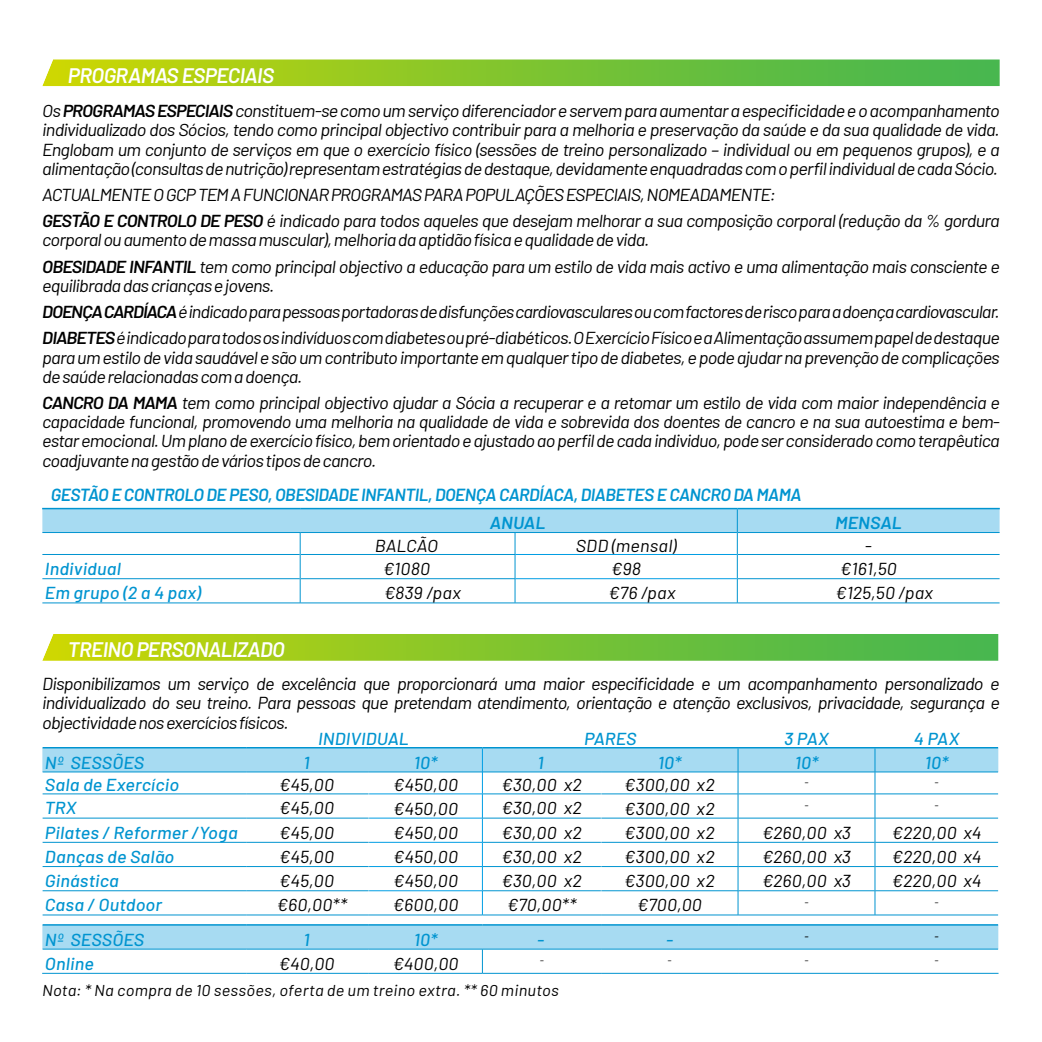
<style>
.page{position:relative;width:1042px;height:1042px;background:#fff}
.page>*{position:absolute;margin:0;border:0;box-sizing:border-box;transform-origin:0 0}
.t1{font:italic 600 21px "Barlow";letter-spacing:-.025em;color:#fff}
.t2{font:italic 600 17.5px "Barlow";letter-spacing:-.025em;color:#0094d0}
.t3{font:italic 17.32px/19.2px "Barlow";letter-spacing:-.04em;color:#000;scale:1.04 1}
.t4{font:italic 500 17.32px "Barlow";letter-spacing:.01em;color:#0094d0;scale:1.04 1}
.t5{font:italic 600 17.32px "Barlow";color:#0094d0;scale:1.04 1}
.t6{font:italic 17.32px "Barlow";letter-spacing:.015em;color:#000;scale:1.04 1}
.t7{font:italic 15.75px "Barlow";letter-spacing:.015em;color:#000;scale:1.04 1}
.t8{font:italic 10.15px "Barlow";color:#000;scale:1.04 1}
.t9{font:italic 500 10.15px "Barlow";color:#000;scale:1.04 1}
.s1{font-weight:600}
</style>
<div class="page">
<svg style="left:42px;top:59px;width:958px;height:27px;background:#85c632"></svg>
<hr style="left:42px;top:973px;width:205px;height:1px;background:#0094d0">
<hr style="left:247px;top:973px;width:122px;height:1px;background:#0094d0">
<hr style="left:483px;top:973px;width:118px;height:1px;background:#0094d0">
<hr style="left:601px;top:973px;width:137px;height:1px;background:#0094d0">
<hr style="left:738px;top:973px;width:137px;height:1px;background:#0094d0">
<hr style="left:875px;top:973px;width:123px;height:1px;background:#0094d0">
<hr style="left:43px;top:747px;width:204px;height:1px;background:#0094d0">
<hr style="left:247px;top:747px;width:122px;height:1px;background:#0094d0">
<hr style="left:369px;top:747px;width:113px;height:1px;background:#0094d0">
<hr style="left:482px;top:747px;width:119px;height:1px;background:#0094d0">
<hr style="left:601px;top:747px;width:137px;height:1px;background:#0094d0">
<hr style="left:738px;top:747px;width:137px;height:1px;background:#0094d0">
<hr style="left:875px;top:747px;width:123px;height:1px;background:#0094d0">
<hr style="left:43px;top:924px;width:204px;height:1px;background:#0094d0">
<hr style="left:247px;top:924px;width:122px;height:1px;background:#0094d0">
<hr style="left:369px;top:924px;width:113px;height:1px;background:#0094d0">
<hr style="left:482px;top:924px;width:119px;height:1px;background:#0094d0">
<hr style="left:601px;top:924px;width:137px;height:1px;background:#0094d0">
<hr style="left:738px;top:924px;width:137px;height:1px;background:#0094d0">
<hr style="left:875px;top:924px;width:123px;height:1px;background:#0094d0">
<svg style="left:42px;top:925px;width:956px;height:48px"></svg>
<hr style="left:369px;top:973px;width:114px;height:1px;background:#0094d0">
<svg style="left:42px;top:748px;width:956px;height:167px"></svg>
<svg style="left:42px;top:634px;width:956px;height:27px;background:#84c630"></svg>
<hr style="left:737px;top:508px;width:263px;height:1px;background:#0094d0">
<svg style="left:42px;top:508px;width:957px;height:95px"></svg>
<p class="t1" style="left:68px;top:60px;width:208px">PROGRAMAS ESPECIAIS</p>
<p class="t3" style="left:42px;top:103px;width:922px;text-align:justify">Os <span class="s1">PROGRAMAS ESPECIAIS</span> constituem-se como um serviço diferenciador e servem para aumentar a especificidade e o acompanhamento individualizado dos Sócios, tendo como principal objectivo contribuir para a melhoria e preservação da saúde e da sua qualidade de vida.<br>Englobam um conjunto de serviços em que o exercício físico (sessões de treino personalizado – individual ou em pequenos grupos), e a alimentação (consultas de nutrição) representam estratégias de destaque, devidamente enquadradas com o perfil individual de cada Sócio.</p>
<p class="t3" style="left:42px;top:183px;width:922px;line-height:26.2px">ACTUALMENTE O GCP TEM A FUNCIONAR PROGRAMAS PARA POPULAÇÕES ESPECIAIS, NOMEADAMENTE:<br><span class="s1">GESTÃO E CONTROLO DE PESO</span> é indicado para todos aqueles que desejam melhorar a sua composição corporal (redução da % gordura</p>
<p class="t3" style="left:42px;top:228px;width:922px;line-height:26.2px">corporal ou aumento de massa muscular), melhoria da aptidão física e qualidade de vida.<br><span class="s1">OBESIDADE INFANTIL</span> tem como principal objectivo a educação para um estilo de vida mais activo e uma alimentação mais consciente e</p>
<p class="t3" style="left:42px;top:274px;width:922px;line-height:26.2px">equilibrada das crianças e jovens.<br><span class="s1">DOENÇA CARDÍACA</span> é indicado para pessoas portadoras de disfunções cardiovasculares ou com factores de risco para a doença cardiovascular.<br><span class="s1">DIABETES</span> é indicado para todos os indivíduos com diabetes ou pré-diabéticos. O Exercício Físico e a Alimentação assumem papel de destaque</p>
<p class="t3" style="left:42px;top:349px;width:922px">para um estilo de vida saudável e são um contributo importante em qualquer tipo de diabetes, e pode ajudar na prevenção de complicações de saúde relacionadas com a doença.</p>
<p class="t3" style="left:42px;top:394px;width:922px;text-align:justify"><span class="s1">CANCRO DA MAMA</span> tem como principal objectivo ajudar a Sócia a recuperar e a retomar um estilo de vida com maior independência e capacidade funcional, promovendo uma melhoria na qualidade de vida e sobrevida dos doentes de cancro e na sua autoestima e bem&shy;estar emocional. Um plano de exercício físico, bem orientado e ajustado ao perfil de cada individuo, pode ser considerado como terapêutica coadjuvante na gestão de vários tipos de cancro.</p>
<p class="t2" style="left:51px;top:482px;width:752px">GESTÃO E CONTROLO DE PESO, OBESIDADE INFANTIL, DOENÇA CARDÍACA, DIABETES E CANCRO DA MAMA</p>
<p class="t5" style="left:490px;top:510px;width:55px">ANUAL</p>
<p class="t5" style="left:835px;top:510px;width:66px">MENSAL</p>
<p class="t3" style="left:375px;top:537px;width:62px">BALCÃO</p>
<p class="t6" style="left:576px;top:539px;width:98px">SDD (mensal)</p>
<p class="t3" style="left:865px;top:537px;width:8px">-</p>
<p class="t4" style="left:45px;top:562px;width:75px">Individual</p>
<p class="t3" style="left:383px;top:561px;width:47px">€1080</p>
<p class="t3" style="left:611px;top:561px;width:30px">€98</p>
<p class="t3" style="left:840px;top:561px;width:56px">€161,50</p>
<p class="t4" style="left:45px;top:586px;width:152px">Em grupo (2 a 4 pax)</p>
<p class="t3" style="left:384px;top:585px;width:75px">€839 /pax</p>
<p class="t3" style="left:608px;top:585px;width:66px">€76 /pax</p>
<p class="t3" style="left:835px;top:585px;width:95px">€125,50 /pax</p>
<p class="t1" style="left:68px;top:641px;width:218px">TREINO PERSONALIZADO</p>
<p class="t3" style="left:42px;top:675px;width:922px;text-align:justify">Disponibilizamos um serviço de excelência que proporcionará uma maior especificidade e um acompanhamento personalizado e individualizado do seu treino. Para pessoas que pretendam atendimento, orientação e atenção exclusivos, privacidade, segurança e objectividade nos exercícios físicos.</p>
<p class="t4" style="left:318px;top:732px;width:89px">INDIVIDUAL</p>
<p class="t4" style="left:584px;top:732px;width:52px">PARES</p>
<p class="t4" style="left:784px;top:732px;width:44px">3 PAX</p>
<p class="t4" style="left:914px;top:732px;width:45px">4 PAX</p>
<p class="t4" style="left:45px;top:755px;width:97px">Nº SESSÕES</p>
<p class="t4" style="left:304px;top:755px;width:7px">1</p>
<p class="t4" style="left:414px;top:755px;width:24px">10*</p>
<p class="t4" style="left:537px;top:755px;width:7px">1</p>
<p class="t4" style="left:658px;top:755px;width:24px">10*</p>
<p class="t4" style="left:794px;top:755px;width:24px">10*</p>
<p class="t4" style="left:925px;top:755px;width:24px">10*</p>
<p class="t4" style="left:45px;top:778px;width:131px">Sala de Exercício</p>
<p class="t3" style="left:279px;top:777px;width:54px">€45,00</p>
<p class="t3" style="left:393px;top:777px;width:64px">€450,00</p>
<p class="t3" style="left:501px;top:777px;width:79px">€30,00 x2</p>
<p class="t3" style="left:624px;top:777px;width:89px">€300,00 x2</p>
<p class="t8" style="left:804px;top:778px;width:5px">-</p>
<p class="t8" style="left:934px;top:778px;width:5px">-</p>
<p class="t4" style="left:45px;top:801px;width:32px">TRX</p>
<p class="t3" style="left:279px;top:800px;width:54px">€45,00</p>
<p class="t3" style="left:393px;top:800px;width:64px">€450,00</p>
<p class="t3" style="left:501px;top:800px;width:79px">€30,00 x2</p>
<p class="t3" style="left:624px;top:800px;width:89px">€300,00 x2</p>
<p class="t8" style="left:804px;top:801px;width:5px">-</p>
<p class="t8" style="left:934px;top:801px;width:5px">-</p>
<p class="t4" style="left:45px;top:825px;width:187px">Pilates / Reformer /Yoga</p>
<p class="t3" style="left:279px;top:824px;width:54px">€45,00</p>
<p class="t3" style="left:393px;top:824px;width:64px">€450,00</p>
<p class="t3" style="left:501px;top:824px;width:79px">€30,00 x2</p>
<p class="t3" style="left:624px;top:824px;width:89px">€300,00 x2</p>
<p class="t3" style="left:762px;top:824px;width:87px">€260,00 x3</p>
<p class="t3" style="left:892px;top:824px;width:88px">€220,00 x4</p>
<p class="t4" style="left:45px;top:849px;width:126px">Danças de Salão</p>
<p class="t3" style="left:279px;top:848px;width:54px">€45,00</p>
<p class="t3" style="left:393px;top:848px;width:64px">€450,00</p>
<p class="t3" style="left:501px;top:848px;width:79px">€30,00 x2</p>
<p class="t3" style="left:624px;top:848px;width:89px">€300,00 x2</p>
<p class="t3" style="left:762px;top:848px;width:87px">€260,00 x3</p>
<p class="t3" style="left:892px;top:848px;width:88px">€220,00 x4</p>
<p class="t4" style="left:45px;top:874px;width:73px">Ginástica</p>
<p class="t3" style="left:279px;top:872px;width:54px">€45,00</p>
<p class="t3" style="left:393px;top:872px;width:64px">€450,00</p>
<p class="t3" style="left:501px;top:872px;width:79px">€30,00 x2</p>
<p class="t3" style="left:624px;top:872px;width:89px">€300,00 x2</p>
<p class="t3" style="left:762px;top:872px;width:87px">€260,00 x3</p>
<p class="t3" style="left:892px;top:872px;width:88px">€220,00 x4</p>
<p class="t4" style="left:45px;top:898px;width:114px">Casa / Outdoor</p>
<p class="t3" style="left:277px;top:897px;width:69px">€60,00**</p>
<p class="t3" style="left:393px;top:897px;width:64px">€600,00</p>
<p class="t3" style="left:507px;top:897px;width:68px">€70,00**</p>
<p class="t3" style="left:637px;top:897px;width:64px">€700,00</p>
<p class="t8" style="left:804px;top:898px;width:5px">-</p>
<p class="t8" style="left:934px;top:898px;width:5px">-</p>
<p class="t4" style="left:45px;top:932px;width:97px">Nº SESSÕES</p>
<p class="t4" style="left:304px;top:932px;width:7px">1</p>
<p class="t4" style="left:414px;top:932px;width:24px">10*</p>
<p class="t4" style="left:537px;top:932px;width:8px">-</p>
<p class="t4" style="left:666px;top:932px;width:8px">-</p>
<p class="t9" style="left:804px;top:932px;width:5px">-</p>
<p class="t9" style="left:934px;top:932px;width:5px">-</p>
<p class="t4" style="left:45px;top:956px;width:49px">Online</p>
<p class="t3" style="left:279px;top:955px;width:55px">€40,00</p>
<p class="t3" style="left:393px;top:955px;width:65px">€400,00</p>
<p class="t8" style="left:540px;top:956px;width:5px">-</p>
<p class="t8" style="left:667px;top:956px;width:5px">-</p>
<p class="t8" style="left:804px;top:956px;width:5px">-</p>
<p class="t8" style="left:934px;top:956px;width:5px">-</p>
<p class="t7" style="left:42px;top:984px;width:498px">Nota: * Na compra de 10 sessões, oferta de um treino extra. ** 60 minutos</p>
</div>
